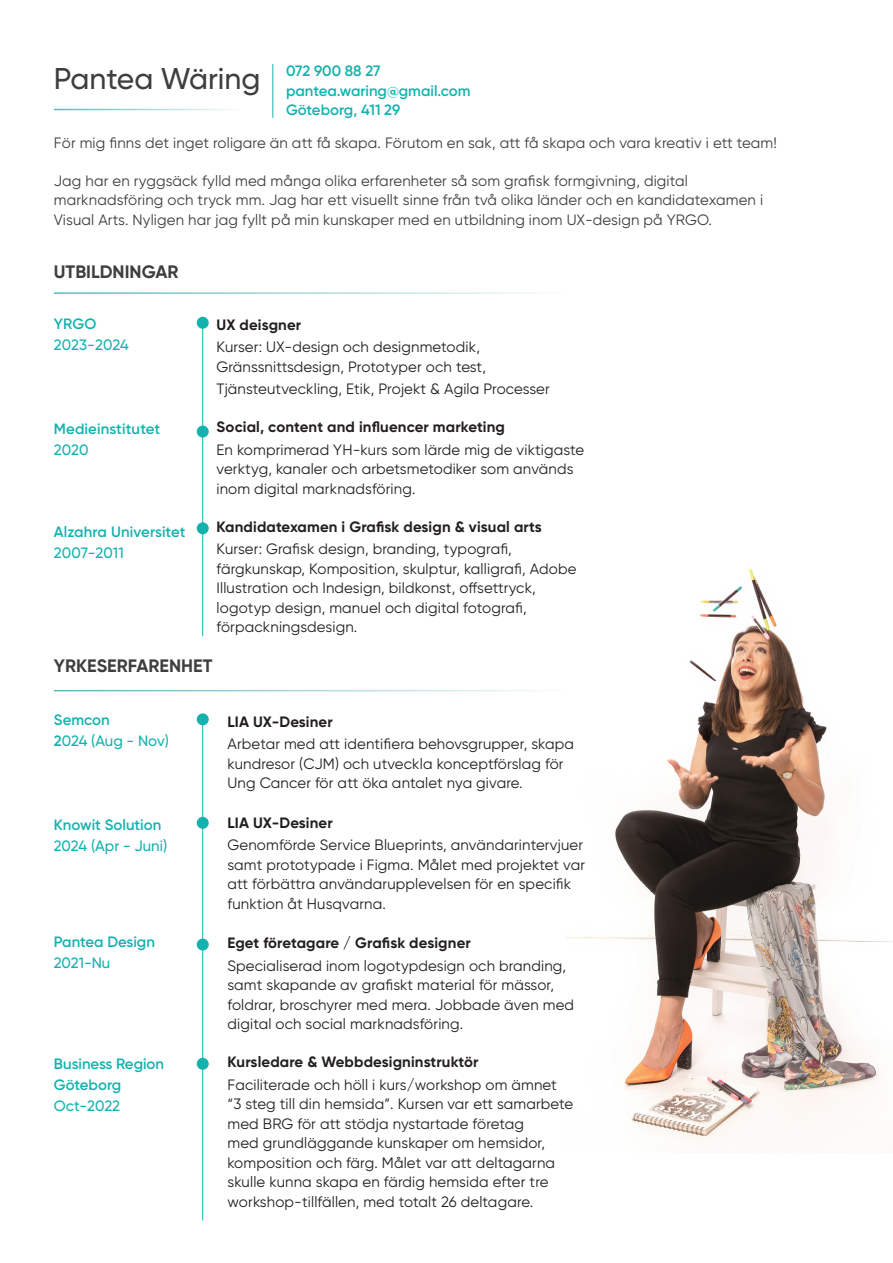
<style>
.page{position:relative;width:893px;height:1263px;background:#fff}
.page>*{position:absolute;margin:0;border:0;box-sizing:border-box;transform-origin:0 0}
.t1{font:500 30px "Gilroy";color:#3e3e3f}
.t2{font:700 18px "Gilroy";color:#3e3e3f}
.t3{font:15px/19.5px "Gilroy";letter-spacing:.01em;color:#231f20}
.t4{font:15px/19.5px "Gilroy";letter-spacing:.01em;color:#3e3e3f}
.t5{font:700 15px "Gilroy";letter-spacing:.01em;color:#231f20}
.t6{font:600 15px/21px "Gilroy";color:#13b2af}
.t7{font:500 15px "Gilroy";color:#13b2af}
.s1{font-weight:600}
.s2{font-weight:500}
</style>
<div class="page">
<img style="left:567px;top:568px;width:326px;height:583px">
<hr style="left:54px;top:690px;width:524px;height:1px;background:#fff">
<hr style="left:202px;top:322px;width:1px;height:314px;background:#13b2af">
<div style="left:197px;top:317px;width:12px;height:12px;background:#13b2af;border-radius:50%"></div>
<div style="left:197px;top:426px;width:12px;height:11px;background:#13b2af;border-radius:50%"></div>
<div style="left:197px;top:522px;width:12px;height:12px;background:#13b2af;border-radius:50%"></div>
<hr style="left:202px;top:719px;width:1px;height:501px;background:#13b2af">
<div style="left:197px;top:713px;width:12px;height:12px;background:#13b2af;border-radius:50%"></div>
<div style="left:197px;top:817px;width:12px;height:12px;background:#13b2af;border-radius:50%"></div>
<hr style="left:272px;top:64px;width:1px;height:54px;background:#13b2af">
<div style="left:197px;top:938px;width:12px;height:12px;background:#13b2af;border-radius:50%"></div>
<div style="left:197px;top:1058px;width:12px;height:12px;background:#13b2af;border-radius:50%"></div>
<p class="t1" style="left:54px;top:60px;width:208px">Pantea Wäring</p>
<p class="t6" style="left:286px;top:60px;width:96px">072 900 88 27</p>
<p class="t6" style="left:286px;top:80px;width:186px">pantea.waring@gmail.com</p>
<p class="t6" style="left:286px;top:99px;width:116px">Göteborg, 411 29</p>
<p class="t4" style="left:54px;top:133px;width:724px">För mig finns det inget roligare än att få skapa. Förutom en sak, att få skapa och vara kreativ i ett team!</p>
<p class="t4" style="left:54px;top:170px;width:711px">Jag har en ryggsäck fylld med många olika erfarenheter så som grafisk formgivning, digital marknadsföring och tryck mm. Jag har ett visuellt sinne från två olika länder och en kandidatexamen i<br>Visual Arts. Nyligen har jag fyllt på min kunskaper med en utbildning inom UX-design på YRGO.</p>
<p class="t2" style="left:54px;top:260px;width:126px">UTBILDNINGAR</p>
<p class="t6" style="left:54px;top:313px;width:44px">YRGO</p>
<p class="t7" style="left:54px;top:335px;width:77px">2023-2024</p>
<p class="t6" style="left:54px;top:418px;width:108px">Medieinstitutet</p>
<p class="t7" style="left:54px;top:440px;width:36px">2020</p>
<p class="t6" style="left:54px;top:521px;width:133px">Alzahra Universitet</p>
<p class="t7" style="left:54px;top:544px;width:71px">2007-2011</p>
<p class="t5" style="left:217px;top:315px;width:86px">UX deisgner</p>
<p class="t3" style="left:217px;top:337px;width:271px">Kurser: UX-design och designmetodik,<br>Gränssnittsdesign, Prototyper och test,</p>
<p class="t3" style="left:217px;top:379px;width:335px">Tjänsteutveckling, Etik, Projekt &amp; Agila Processer</p>
<p class="t5" style="left:217px;top:418px;width:290px">Social, content and influencer marketing</p>
<p class="t3" style="left:217px;top:440px;width:369px">En komprimerad YH-kurs som lärde mig de viktigaste verktyg, kanaler och arbetsmetodiker som används inom digital marknadsföring.</p>
<p class="t5" style="left:217px;top:517px;width:327px">Kandidatexamen i Grafisk design &amp; visual arts</p>
<p class="t3" style="left:217px;top:539px;width:361px">Kurser: Grafisk design, branding, typografi, färgkunskap, Komposition, skulptur, kalligrafi, Adobe Illustration och Indesign, bildkonst, offsettryck, logotyp design, manuel och digital fotografi, förpackningsdesign.</p>
<p class="t2" style="left:54px;top:655px;width:160px">YRKESERFARENHET</p>
<p class="t6" style="left:54px;top:709px;width:57px">Semcon</p>
<p class="t7" style="left:54px;top:732px;width:117px"><span class="s1">2</span>024 (Aug - Nov)</p>
<p class="t6" style="left:54px;top:814px;width:115px">Knowit Solution<br><span class="s2">2024 (Apr - Juni)</span></p>
<p class="t6" style="left:54px;top:931px;width:103px">Pantea Design<br><span class="s2">2021-Nu</span></p>
<p class="t6" style="left:54px;top:1053px;width:112px">Business Region<br>Göteborg</p>
<p class="t7" style="left:54px;top:1096px;width:68px">Oct-2022</p>
<p class="t5" style="left:227px;top:712px;width:107px">LIA UX-Desiner</p>
<p class="t3" style="left:227px;top:734px;width:348px">Arbetar med att identifiera behovsgrupper, skapa kundresor (CJM) och utveckla konceptförslag för</p>
<p class="t3" style="left:227px;top:773px;width:297px">Ung Cancer för att öka antalet nya givare.</p>
<p class="t5" style="left:227px;top:813px;width:107px">LIA UX-Desiner</p>
<p class="t3" style="left:227px;top:835px;width:359px">Genomförde Service Blueprints, användarintervjuer samt prototypade i Figma. Målet med projektet var att förbättra användarupplevelsen för en specifik funktion åt Husqvarna.</p>
<p class="t5" style="left:227px;top:934px;width:245px">Eget företagare / Grafisk designer</p>
<p class="t3" style="left:227px;top:956px;width:348px">Specialiserad inom logotypdesign och branding, samt skapande av grafiskt material för mässor, foldrar, broschyrer med mera. Jobbade även med digital och social marknadsföring.</p>
<p class="t5" style="left:227px;top:1052px;width:253px">Kursledare &amp; Webbdesigninstruktör</p>
<p class="t3" style="left:227px;top:1074px;width:347px">Faciliterade och höll i kurs/workshop om ämnet “3 steg till din hemsida”. Kursen var ett samarbete med BRG för att stödja nystartade företag<br>med grundläggande kunskaper om hemsidor, komposition och färg. Målet var att deltagarna skulle kunna skapa en färdig hemsida efter tre workshop-tillfällen, med totalt 26 deltagare.</p>
</div>
